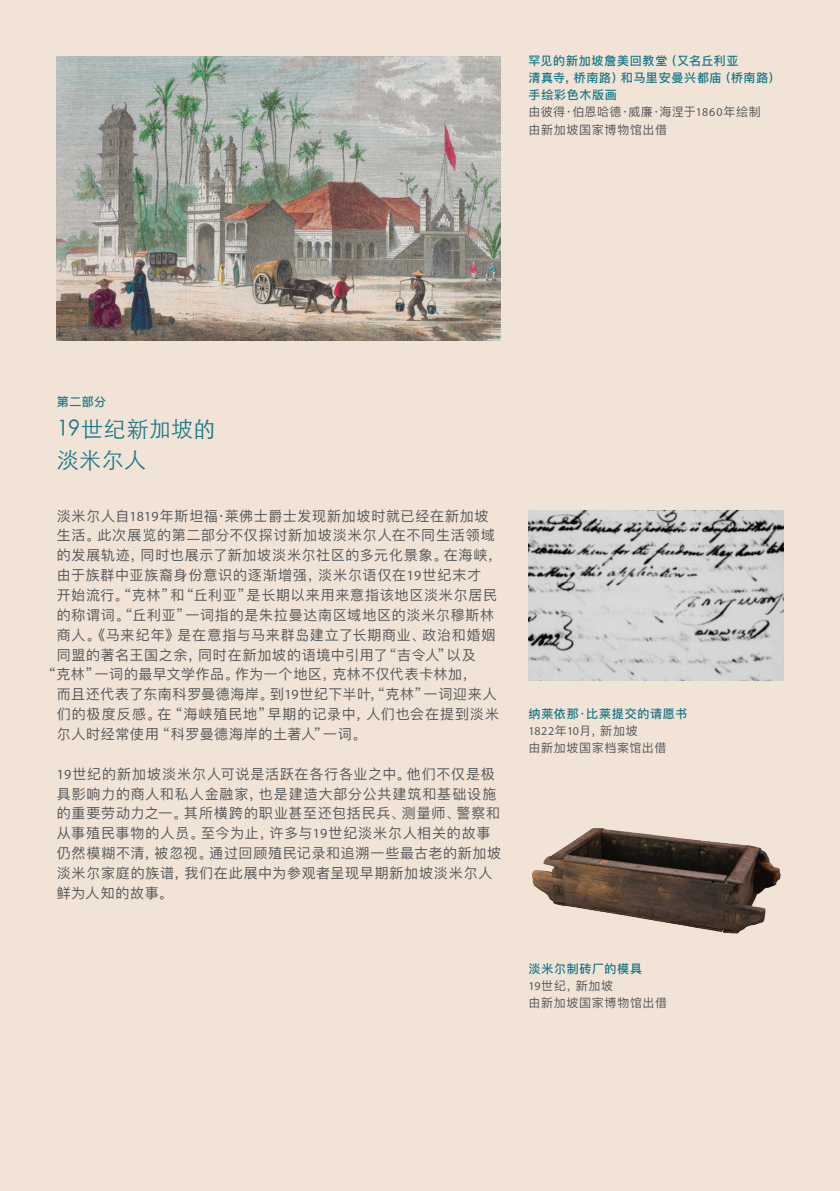
<style>
.page{position:relative;width:840px;height:1191px;background:#fff}
.page>*{position:absolute;margin:0;border:0;box-sizing:border-box;transform-origin:0 0}
.header_-_teal{font:300 22px "ST Heiti TC";letter-spacing:.025em;color:#187788}
.body_copy_-_80__K{font:14px/19.8px "Ping Fang SC";letter-spacing:.055em;color:#57585a}
.body_copy_-_80__K-2{font:14px "Ping Fang SC";letter-spacing:.035em;color:#57585a}
.work_title{font:500 12px "Ping Fang SC";letter-spacing:.055em;color:#187788}
.description_copy{font:12px "Ping Fang SC";letter-spacing:.05em;color:#57585a}
.description_copy-2{font:12px "Myriad Pro";letter-spacing:.015em;color:#57585a}
.s1{font-family:"Myriad Pro"}
.s2{font-family:"Ping Fang SC"}
</style>
<div class="page">
<div style="left:0;top:0;width:839px;height:1191px;background:#f1e4d7"></div>
<hr style="left:839px;top:0;width:1px;height:1191px;background:#630630">
<img style="left:57px;top:57px;width:443px;height:283px">
<img style="left:528px;top:510px;width:255px;height:170px">
<img style="left:532px;top:828px;width:249px;height:106px">
<p class="work_title" style="left:528px;top:54px;width:211px">罕见的新加坡詹美回教堂（又名丘利亚</p>
<p class="work_title" style="left:528px;top:71px;width:253px">清真寺，桥南路）和马里安曼兴都庙（桥南路）</p>
<p class="work_title" style="left:528px;top:88px;width:90px">手绘彩色木版画</p>
<p class="description_copy" style="left:528px;top:105px;width:234px">由彼得·伯恩哈德·威廉·海涅于<span class="s1">1860</span>年绘制</p>
<p class="description_copy" style="left:528px;top:122px;width:140px">由新加坡国家博物馆出借</p>
<p class="work_title" style="left:57px;top:394px;width:51px">第二部分</p>
<p class="header_-_teal" style="left:57px;top:410px;width:160px">19世纪新加坡的</p>
<p class="header_-_teal" style="left:57px;top:441px;width:91px">淡米尔人</p>
<p class="body_copy_-_80__K" style="left:57px;top:505px;width:433px">淡米尔人自<span class="s1">1819</span>年斯坦福·莱佛士爵士发现新加坡时就已经在新加坡</p>
<p class="body_copy_-_80__K" style="left:57px;top:525px;width:439px">生活。此次展览的第二部分不仅探讨新加坡淡米尔人在不同生活领域</p>
<p class="body_copy_-_80__K" style="left:57px;top:545px;width:446px">的发展轨迹，同时也展示了新加坡淡米尔社区的多元化景象。在海峡，</p>
<p class="body_copy_-_80__K" style="left:57px;top:565px;width:426px">由于族群中亚族裔身份意识的逐渐增强，淡米尔语仅在<span class="s1">19</span>世纪末才</p>
<p class="body_copy_-_80__K" style="left:57px;top:585px;width:441px">开始流行。“克林”和“丘利亚”是长期以来用来意指该地区淡米尔居民的称谓词。“丘利亚”一词指的是朱拉曼达南区域地区的淡米尔穆斯林商人。《马来纪年》是在意指与马来群岛建立了长期商业、政治和婚姻同盟的著名王国之余，同时在新加坡的语境中引用了“吉令人”以及</p>
<p class="body_copy_-_80__K-2" style="left:48px;top:666px;width:429px">“克林”一词的最早文学作品。作为一个地区，克林不仅代表卡林加，</p>
<p class="body_copy_-_80__K" style="left:57px;top:684px;width:443px">而且还代表了东南科罗曼德海岸。到<span class="s1">19</span>世纪下半叶，“克林”一词迎来人们的极度反感。在 “海峡殖民地”早期的记录中，人们也会在提到淡米尔人时经常使用 “科罗曼德海岸的土著人”一词。</p>
<p class="body_copy_-_80__K" style="left:57px;top:763px;width:446px"><span class="s1">19</span>世纪的新加坡淡米尔人可说是活跃在各行各业之中。他们不仅是极具影响力的商人和私人金融家，也是建造大部分公共建筑和基础设施的重要劳动力之一。其所横跨的职业甚至还包括民兵、测量师、警察和从事殖民事物的人员。至今为止，许多与<span class="s1">19</span>世纪淡米尔人相关的故事仍然模糊不清，被忽视。通过回顾殖民记录和追溯一些最古老的新加坡淡米尔家庭的族谱，我们在此展中为参观者呈现早期新加坡淡米尔人鲜为人知的故事。</p>
<p class="work_title" style="left:528px;top:706px;width:160px">纳莱依那·比莱提交的请愿书</p>
<p class="description_copy-2" style="left:528px;top:723px;width:111px">1822<span class="s2">年</span>10<span class="s2">月，新加坡</span></p>
<p class="description_copy" style="left:528px;top:740px;width:139px">由新加坡国家档案馆出借</p>
<p class="work_title" style="left:528px;top:961px;width:115px">淡米尔制砖厂的模具</p>
<p class="description_copy" style="left:528px;top:978px;width:86px"><span class="s1">19</span>世纪，新加坡</p>
<p class="description_copy" style="left:528px;top:995px;width:140px">由新加坡国家博物馆出借</p>
</div>
